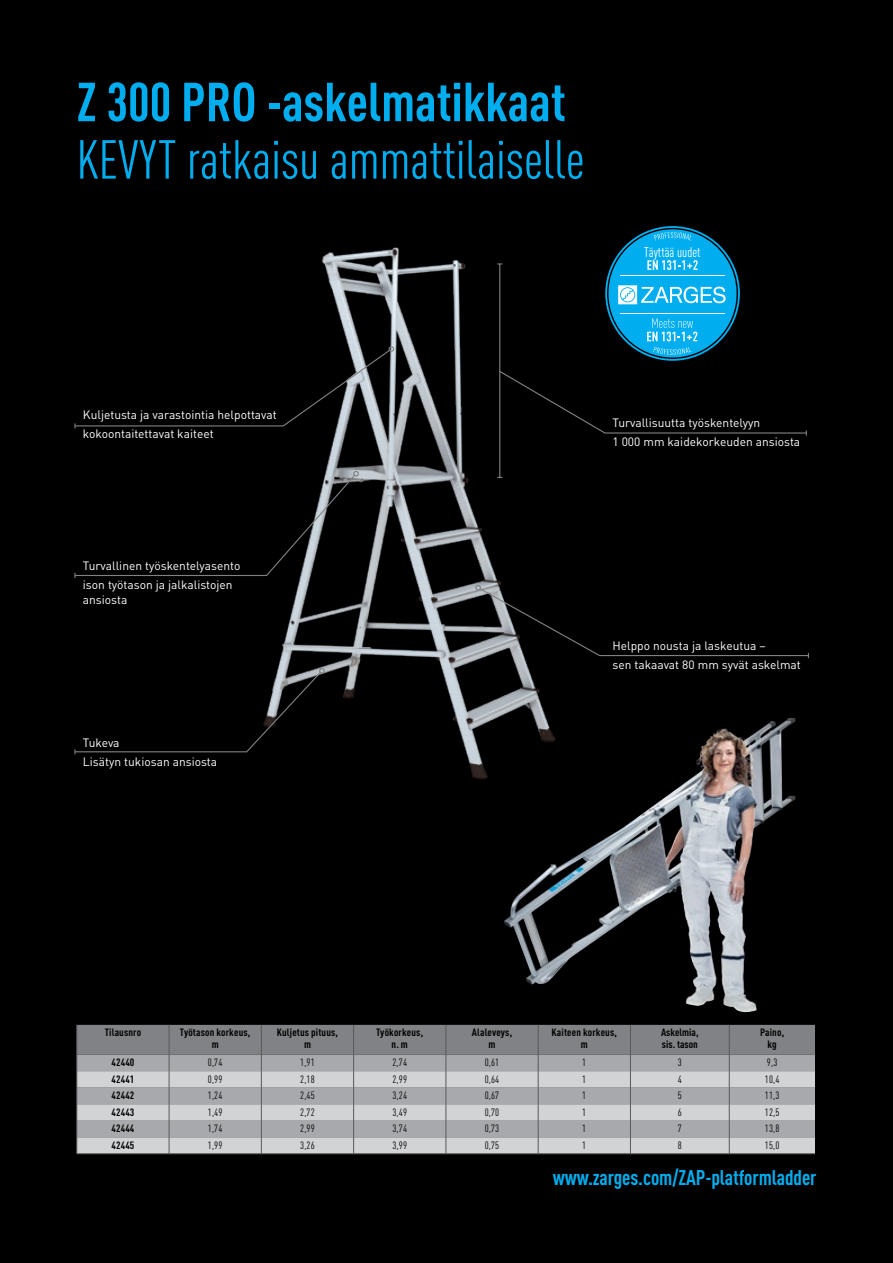
<style>
.page{position:relative;width:893px;height:1263px;background:#000}
.page>*{position:absolute;margin:0;border:0;box-sizing:border-box;transform-origin:0 0}
.t1{font:condensed 54px "DIN Pro";color:#00aeef}
.t2{font:700 condensed 54px "DIN Pro";color:#00aeef}
.t3{font:700 condensed 21px "DIN Pro";letter-spacing:-.005em;color:#00aeef}
.t4{font:condensed 13.8px "DIN Pro";color:#fff}
.t5{font:12px/19.2px "DIN Pro";color:#fff}
.t6{font:700 condensed 10.5px/12px "DIN Pro";letter-spacing:.015em;color:#000;text-align:center;scale:1.06 1}
.t7{font:condensed 10.5px "DIN Pro";letter-spacing:.015em;color:#000;scale:1.06 1}
</style>
<div class="page">
<svg style="left:605px;top:226px;width:135px;height:135px"></svg>
<hr style="left:77px;top:1153px;width:92px;height:1px;background:#58595b">
<hr style="left:169px;top:1153px;width:92px;height:1px;background:#58595b">
<hr style="left:261px;top:1153px;width:93px;height:1px;background:#58595b">
<hr style="left:354px;top:1153px;width:92px;height:1px;background:#58595b">
<hr style="left:446px;top:1153px;width:92px;height:1px;background:#58595b">
<hr style="left:538px;top:1153px;width:92px;height:1px;background:#58595b">
<hr style="left:630px;top:1153px;width:99px;height:1px;background:#58595b">
<hr style="left:729px;top:1153px;width:86px;height:1px;background:#58595b">
<svg style="left:77px;top:1025px;width:738px;height:128px;background:#abadaf"></svg>
<img style="left:278px;top:248px;width:268px;height:531px">
<svg style="left:475px;top:585px;width:334px;height:73px"></svg>
<svg style="left:498px;top:370px;width:309px;height:65px"></svg>
<svg style="left:74px;top:471px;width:285px;height:107px"></svg>
<hr style="left:499px;top:264px;width:1px;height:213px;background:#808285">
<svg style="left:74px;top:668px;width:251px;height:86px"></svg>
<svg style="left:74px;top:346px;width:320px;height:82px"></svg>
<img style="left:503px;top:718px;width:285px;height:259px">
<h1 class="t2" style="left:77px;top:69px;width:491px">Z 300 PRO -askelmatikkaat</h1>
<h1 class="t1" style="left:77px;top:121px;width:509px">KEVYT ratkaisu ammattilaiselle</h1>
<p class="t4" style="left:644px;top:242px;width:58px">Täyttää uudet</p>
<p class="t5" style="left:83px;top:405px;width:195px">Kuljetusta ja varastointia helpottavat kokoontaitettavat kaiteet</p>
<p class="t5" style="left:83px;top:555px;width:159px">Turvallinen työskentelyasento ison työtason ja jalkalistojen</p>
<p class="t5" style="left:83px;top:590px;width:46px">ansiosta</p>
<p class="t5" style="left:83px;top:733px;width:136px">Tukeva<br>Lisätyn tukiosan ansiosta</p>
<p class="t5" style="left:612px;top:413px;width:189px">Turvallisuutta työskentelyyn<br>1 000 mm kaidekorkeuden ansiosta</p>
<p class="t5" style="left:612px;top:636px;width:190px">Helppo nousta ja laskeutua –<br>sen takaavat 80 mm syvät askelmat</p>
<p class="t6" style="left:105px;top:1026px;width:36px">Tilausnro</p>
<p class="t6" style="left:180px;top:1026px;width:68px">Työtason korkeus, m</p>
<p class="t6" style="left:277px;top:1026px;width:59px">Kuljetus pituus, m</p>
<p class="t6" style="left:376px;top:1026px;width:46px">Työkorkeus, n. m</p>
<p class="t6" style="left:472px;top:1026px;width:40px">Alaleveys, m</p>
<p class="t6" style="left:552px;top:1026px;width:63px">Kaiteen korkeus, m</p>
<p class="t6" style="left:661px;top:1026px;width:37px;text-align:left">Askelmia, sis. tason</p>
<p class="t6" style="left:760px;top:1026px;width:24px">Paino, kg</p>
<p class="t6" style="left:111px;top:1056px;width:23px">42440</p>
<p class="t7" style="left:208px;top:1056px;width:15px">0,74</p>
<p class="t7" style="left:300px;top:1056px;width:15px">1,91</p>
<p class="t7" style="left:392px;top:1056px;width:15px">2,74</p>
<p class="t7" style="left:485px;top:1056px;width:15px">0,61</p>
<p class="t7" style="left:582px;top:1056px;width:5px">1</p>
<p class="t7" style="left:678px;top:1056px;width:5px">3</p>
<p class="t7" style="left:767px;top:1056px;width:11px">9,3</p>
<p class="t6" style="left:111px;top:1073px;width:23px">42441</p>
<p class="t7" style="left:208px;top:1073px;width:15px">0,99</p>
<p class="t7" style="left:300px;top:1073px;width:15px">2,18</p>
<p class="t7" style="left:392px;top:1073px;width:15px">2,99</p>
<p class="t7" style="left:485px;top:1073px;width:15px">0,64</p>
<p class="t7" style="left:582px;top:1073px;width:5px">1</p>
<p class="t7" style="left:678px;top:1073px;width:5px">4</p>
<p class="t7" style="left:765px;top:1073px;width:15px">10,4</p>
<p class="t6" style="left:111px;top:1089px;width:23px">42442</p>
<p class="t7" style="left:208px;top:1089px;width:15px">1,24</p>
<p class="t7" style="left:300px;top:1089px;width:15px">2,45</p>
<p class="t7" style="left:392px;top:1089px;width:15px">3,24</p>
<p class="t7" style="left:485px;top:1089px;width:15px">0,67</p>
<p class="t7" style="left:582px;top:1089px;width:5px">1</p>
<p class="t7" style="left:678px;top:1089px;width:5px">5</p>
<p class="t7" style="left:765px;top:1089px;width:15px">11,3</p>
<p class="t6" style="left:111px;top:1106px;width:23px">42443</p>
<p class="t7" style="left:208px;top:1106px;width:15px">1,49</p>
<p class="t7" style="left:300px;top:1106px;width:15px">2,72</p>
<p class="t7" style="left:392px;top:1106px;width:15px">3,49</p>
<p class="t7" style="left:485px;top:1106px;width:15px">0,70</p>
<p class="t7" style="left:582px;top:1106px;width:5px">1</p>
<p class="t7" style="left:678px;top:1106px;width:5px">6</p>
<p class="t7" style="left:765px;top:1106px;width:15px">12,5</p>
<p class="t6" style="left:111px;top:1122px;width:23px">42444</p>
<p class="t7" style="left:208px;top:1122px;width:15px">1,74</p>
<p class="t7" style="left:300px;top:1122px;width:15px">2,99</p>
<p class="t7" style="left:392px;top:1122px;width:15px">3,74</p>
<p class="t7" style="left:485px;top:1122px;width:15px">0,73</p>
<p class="t7" style="left:582px;top:1122px;width:5px">1</p>
<p class="t7" style="left:678px;top:1122px;width:5px">7</p>
<p class="t7" style="left:765px;top:1122px;width:15px">13,8</p>
<p class="t6" style="left:111px;top:1139px;width:23px">42445</p>
<p class="t7" style="left:208px;top:1139px;width:15px">1,99</p>
<p class="t7" style="left:300px;top:1139px;width:15px">3,26</p>
<p class="t7" style="left:392px;top:1139px;width:15px">3,99</p>
<p class="t7" style="left:485px;top:1139px;width:15px">0,75</p>
<p class="t7" style="left:582px;top:1139px;width:5px">1</p>
<p class="t7" style="left:678px;top:1139px;width:5px">8</p>
<p class="t7" style="left:765px;top:1139px;width:15px">15,0</p>
<h2 class="t3" style="left:553px;top:1165px;width:265px">www.zarges.com/ZAP-platformladder</h2>
</div>
